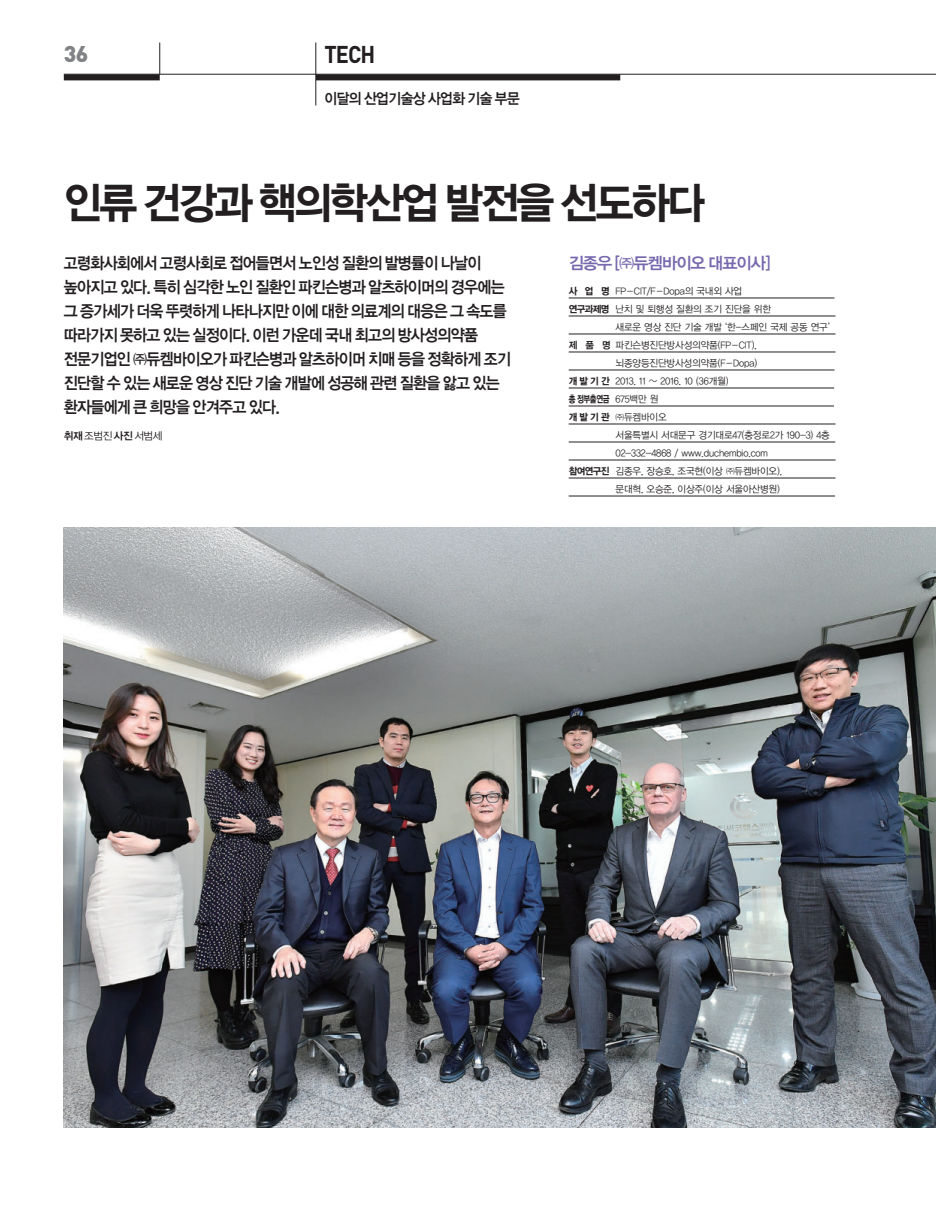
<style>
.page{position:relative;width:936px;height:1212px;background:#fff}
.page>*{position:absolute;margin:0;border:0;box-sizing:border-box;transform-origin:0 0}
.t1{font:43.5px "YDVYGO Std 15";letter-spacing:-.055em;color:#231f20;scale:.95 1}
.t2{font:700 24px "DIN";color:#231f20;scale:.9 1}
.t3{font:900 22.5px "DIN";color:#808285}
.t4{font:16.5px/24px "YDVYGO Std 14";letter-spacing:-.045em;color:#231f20;scale:.92 1}
.t5{font:16.5px "YDVYGO Std 14";letter-spacing:-.055em;color:#7768ae}
.t6{font:15px "YDVYGO Std 14";letter-spacing:-.035em;color:#231f20;scale:.92 1}
.t7{font:10.5px "YDVYGO Std 12";letter-spacing:-.045em;color:#231f20}
.t8{font:9.75px "YDVYGO Std 12";letter-spacing:-.01em;color:#231f20;scale:.96 1}
.t9{font:9.75px "YDVYGO Std 15";letter-spacing:-.06em;color:#231f20;scale:.76 1}
.s1{font-family:"YDVYGO Std 15"}
.s2{font-family:"YDVYGO Std 14"}
.s3{font-family:"YDVYGO Std 12"}
</style>
<div class="page">
<img style="left:64px;top:527px;width:871px;height:600px">
<hr style="left:64px;top:74px;width:871px;height:1px;background:#231f20">
<div style="left:64px;top:74px;width:96px;height:6px;background:#231f20"></div>
<div style="left:316px;top:74px;width:304px;height:6px;background:#231f20"></div>
<hr style="left:159px;top:43px;width:1px;height:31px;background:#231f20">
<hr style="left:315px;top:43px;width:1px;height:62px;background:#231f20">
<hr style="left:568px;top:298px;width:266px;height:1px;background:#231f20">
<hr style="left:568px;top:316px;width:267px;height:1px;background:#231f20">
<hr style="left:568px;top:334px;width:267px;height:1px;background:#231f20">
<hr style="left:568px;top:352px;width:267px;height:1px;background:#231f20">
<hr style="left:568px;top:370px;width:266px;height:1px;background:#231f20">
<hr style="left:568px;top:388px;width:266px;height:1px;background:#231f20">
<hr style="left:568px;top:406px;width:265px;height:1px;background:#231f20">
<hr style="left:568px;top:424px;width:267px;height:1px;background:#231f20">
<hr style="left:568px;top:442px;width:267px;height:1px;background:#231f20">
<hr style="left:568px;top:460px;width:267px;height:1px;background:#231f20">
<hr style="left:568px;top:478px;width:267px;height:1px;background:#231f20">
<hr style="left:568px;top:496px;width:267px;height:1px;background:#231f20">
<h3 class="t3" style="left:64px;top:41px;width:26px">36</h3>
<h2 class="t2" style="left:324px;top:41px;width:58px">TECH</h2>
<h3 class="t6" style="left:324px;top:91px;width:214px">이달의 산업기술상 사업화 기술 부문</h3>
<h1 class="t1" style="left:64px;top:180px;width:677px">인류 건강과 핵의학산업 발전을 선도하다</h1>
<h3 class="t5" style="left:568px;top:255px;width:203px">김종우 [㈜듀켐바이오 대표이사]</h3>
<p class="t8" style="left:568px;top:286px;width:182px"><span class="s1">사 업 명</span> FP-CIT/F-Dopa의 국내외 사업</p>
<p class="t8" style="left:568px;top:304px;width:212px"><span class="s1">연구과제명</span> 난치 및 퇴행성 질환의 조기 진단을 위한</p>
<p class="t8" style="left:615px;top:322px;width:225px">새로운 영상 진단 기술 개발 ‘한-스페인 국제 공동 연구’</p>
<p class="t8" style="left:568px;top:340px;width:197px"><span class="s2">제 품 명</span> 파킨슨병진단방사성의약품(FP-CIT),</p>
<p class="t8" style="left:615px;top:358px;width:149px">뇌종양등진단방사성의약품(F-Dopa)</p>
<p class="t8" style="left:568px;top:376px;width:168px"><span class="s1">개 발 기 간</span> 2013. 11 ~ 2016. 10 (36개월)</p>
<p class="t9" style="left:568px;top:394px;width:120px">총 정부출연금 <span class="s3">675백만 원</span></p>
<p class="t8" style="left:568px;top:412px;width:104px"><span class="s1">개 발 기 관</span> ㈜듀켐바이오</p>
<p class="t8" style="left:615px;top:430px;width:225px">서울특별시 서대문구 경기대로47(충정로2가 190-3) 4층</p>
<p class="t8" style="left:615px;top:448px;width:160px">02-332-4868 / www.duchembio.com</p>
<p class="t8" style="left:568px;top:466px;width:224px"><span class="s1">참여연구진</span> 김종우, 장승호, 조국현(이상 ㈜듀켐바이오),</p>
<p class="t8" style="left:615px;top:484px;width:173px">문대혁, 오승준, 이상주(이상 서울아산병원)</p>
<p class="t4" style="left:64px;top:252px;width:487px">고령화사회에서 고령사회로 접어들면서 노인성 질환의 발병률이 나날이 높아지고 있다. 특히 심각한 노인 질환인 파킨슨병과 알츠하이머의 경우에는 그 증가세가 더욱 뚜렷하게 나타나지만 이에 대한 의료계의 대응은 그 속도를 따라가지 못하고 있는 실정이다. 이런 가운데 국내 최고의 방사성의약품 전문기업인 ㈜듀켐바이오가 파킨슨병과 알츠하이머 치매 등을 정확하게 조기 진단할 수 있는 새로운 영상 진단 기술 개발에 성공해 관련 질환을 앓고 있는 환자들에게 큰 희망을 안겨주고 있다.</p>
<p class="t7" style="left:64px;top:431px;width:100px"><span class="s2">취재</span> 조범진 <span class="s2">사진</span> 서범세</p>
</div>
